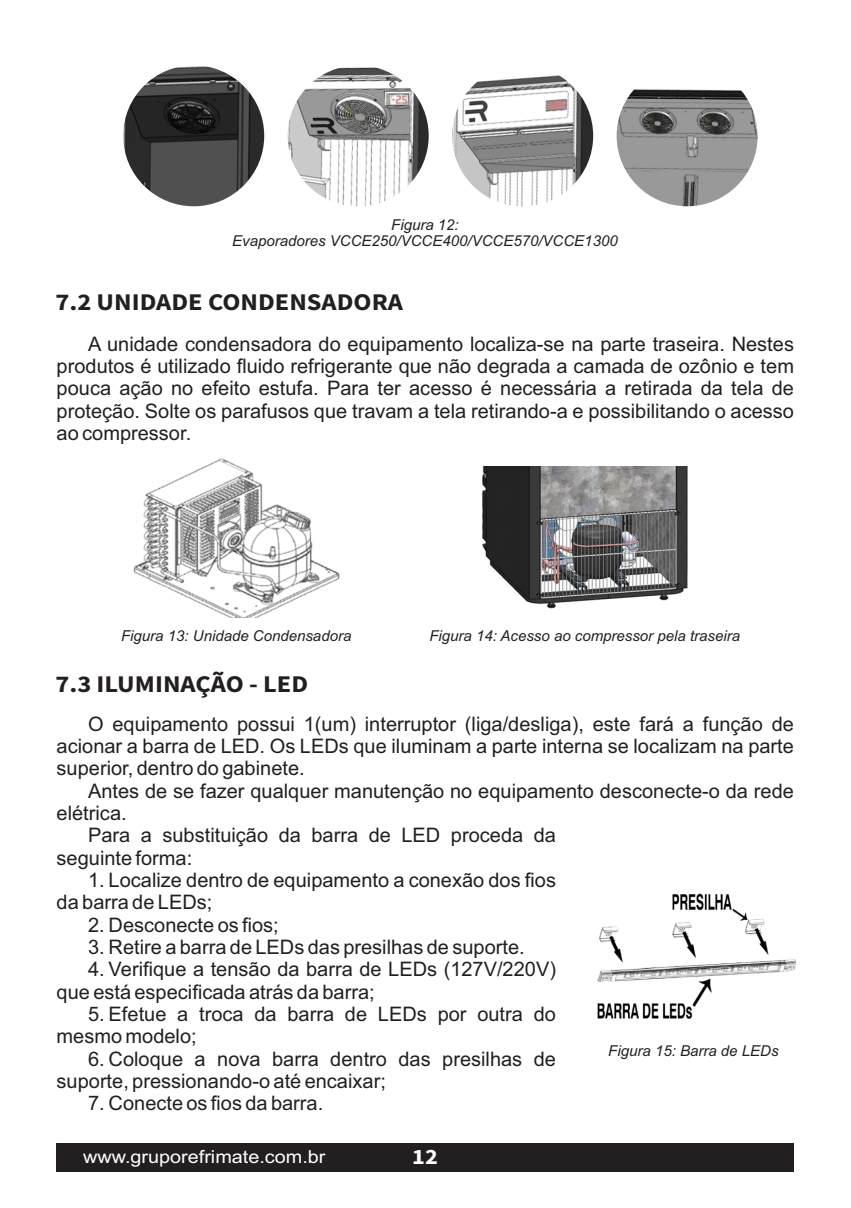
<style>
.page{position:relative;width:851px;height:1208px;background:#fff}
.page>*{position:absolute;margin:0;border:0;box-sizing:border-box;transform-origin:0 0}
.t1{font:700 24px "Source Sans Pro";color:#231f20;scale:1.1 1}
.t2{font:700 22px "Source Sans Pro";color:#fff;scale:1.1 1}
.t3{font:20px/22.4px "Arial";color:#231f20}
.t4{font:18px "Arial";color:#fff;scale:1.1 1}
.t5{font:italic 15px/16.8px "Arial";color:#231f20;text-align:center}
</style>
<div class="page">
<img style="left:133px;top:458px;width:207px;height:159px">
<img style="left:482px;top:467px;width:206px;height:141px">
<img style="left:597px;top:893px;width:199px;height:126px">
<div style="left:57px;top:1143px;width:737px;height:28px;background:#231f20"></div>
<img style="left:287px;top:65px;width:141px;height:141px;border-radius:50%">
<img style="left:123px;top:65px;width:141px;height:141px;border-radius:50%">
<img style="left:616px;top:65px;width:141px;height:141px;border-radius:50%">
<img style="left:452px;top:65px;width:141px;height:141px;border-radius:50%">
<p class="t5" style="left:232px;top:217px;width:387px">Figura 12:<br>Evaporadores VCCE250/VCCE400/VCCE570/VCCE1300</p>
<p class="t1" style="left:55px;top:292px;width:317px">7.2 UNIDADE CONDENSADORA</p>
<p class="t3" style="left:57px;top:334px;width:738px;text-align:justify;text-indent:31px">A unidade condensadora do equipamento localiza-se na parte traseira. Nestes produtos é utilizado fluido refrigerante que não degrada a camada de ozônio e tem pouca ação no efeito estufa. Para ter acesso é necessária a retirada da tela de proteção. Solte os parafusos que travam a tela retirando-a e possibilitando o acesso ao compressor.</p>
<p class="t5" style="left:121px;top:629px;width:232px">Figura 13: Unidade Condensadora</p>
<p class="t5" style="left:429px;top:629px;width:312px">Figura 14: Acesso ao compressor pela traseira</p>
<p class="t1" style="left:55px;top:673px;width:231px">7.3 ILUMINAÇÃO - LED</p>
<p class="t3" style="left:57px;top:714px;width:738px;text-align:justify;text-indent:31px">O equipamento possui 1(um) interruptor (liga/desliga), este fará a função de acionar a barra de LED. Os LEDs que iluminam a parte interna se localizam na parte superior, dentro do gabinete.</p>
<p class="t3" style="left:88px;top:781px;width:707px">Antes de se fazer qualquer manutenção no equipamento desconecte-o da rede</p>
<p class="t3" style="left:57px;top:803px;width:72px">elétrica.</p>
<p class="t3" style="left:88px;top:826px;width:469px">Para a substituição da barra de LED proceda da</p>
<p class="t3" style="left:57px;top:848px;width:137px">seguinte forma:</p>
<p class="t3" style="left:57px;top:870px;width:501px;text-indent:31px">1. Localize dentro de equipamento a conexão dos fios da barra de LEDs;</p>
<p class="t3" style="left:88px;top:915px;width:192px">2. Desconecte os fios;</p>
<p class="t3" style="left:88px;top:937px;width:438px">3. Retire a barra de LEDs das presilhas de suporte.</p>
<p class="t3" style="left:57px;top:960px;width:501px;text-indent:31px">4. Verifique a tensão da barra de LEDs (127V/220V) que está especificada atrás da barra;</p>
<p class="t3" style="left:57px;top:1004px;width:501px;text-indent:31px">5. Efetue a troca da barra de LEDs por outra do mesmo modelo;</p>
<p class="t3" style="left:57px;top:1049px;width:501px;text-indent:31px">6. Coloque a nova barra dentro das presilhas de suporte, pressionando-o até encaixar;</p>
<p class="t3" style="left:88px;top:1094px;width:237px">7. Conecte os fios da barra.</p>
<p class="t5" style="left:608px;top:1043px;width:172px">Figura 15: Barra de LEDs</p>
<p class="t4" style="left:83px;top:1150px;width:222px">www.gruporefrimate.com.br</p>
<p class="t2" style="left:412px;top:1148px;width:25px">12</p>
</div>
